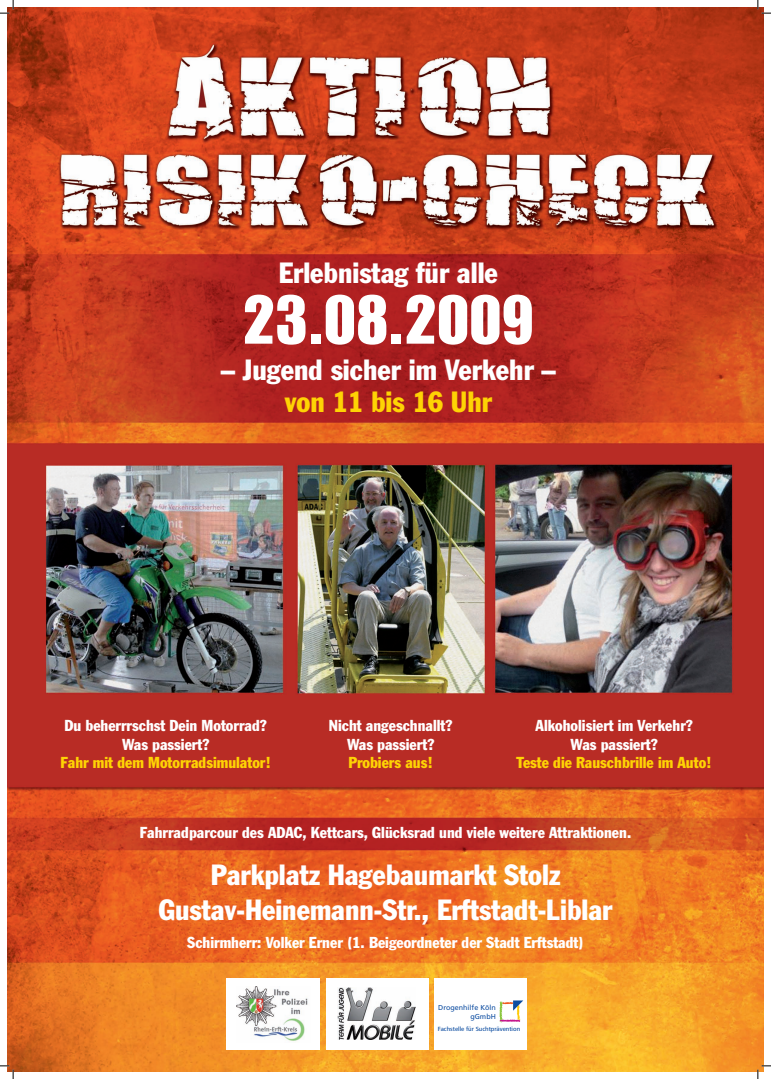
<style>
.page{position:relative;width:771px;height:1079px;background:#fff}
.page>*{position:absolute;margin:0;border:0;box-sizing:border-box;transform-origin:0 0}
.t1{font:67.31px "Impact";color:#fff}
.t2{font:condensed 28.75px/34.5px "Franklin Gothic";color:#fff;text-align:center}
.t3{font:condensed 28.75px "Franklin Gothic";color:#fed304}
.t4{font:condensed 15.62px/18.8px "Franklin Gothic";color:#fff;text-align:center}
.t5{font:condensed 15.62px "Franklin Gothic";color:#fed304}
.t6{font:7.12px/8.6px "Frutiger";color:#0d4da1;text-align:right}
.t7{font:500 6.25px "Frutiger Next LT";color:#0d4da1}
</style>
<div class="page">
<img style="left:8px;top:8px;width:754px;height:1063px">
<div style="left:226px;top:978px;width:94px;height:72px;background:#fff"></div>
<img style="left:236px;top:986px;width:72px;height:55px">
<div style="left:326px;top:978px;width:102px;height:72px;background:#fff"></div>
<img style="left:337px;top:987px;width:78px;height:53px">
<div style="left:434px;top:978px;width:93px;height:72px;background:#fff"></div>
<svg style="left:499px;top:1000px;width:24px;height:22px"></svg>
<svg style="left:0;top:0;width:14px;height:14px"></svg>
<svg style="left:0;top:1065px;width:14px;height:14px"></svg>
<svg style="left:757px;top:0;width:13px;height:14px"></svg>
<svg style="left:757px;top:1065px;width:13px;height:14px"></svg>
<h2 class="t2" style="left:279px;top:256px;width:220px">Erlebnistag für alle</h2>
<h1 class="t1" style="left:243px;top:281px;width:292px">23.08.2009</h1>
<h2 class="t2" style="left:221px;top:352px;width:336px">– Jugend sicher im Verkehr –</h2>
<h2 class="t3" style="left:284px;top:384px;width:209px">von 11 bis 16 Uhr</h2>
<p class="t4" style="left:64px;top:716px;width:204px">Du beherrrschst Dein Motorrad?<br>Was passiert?</p>
<p class="t5" style="left:60px;top:753px;width:212px">Fahr mit dem Motorradsimulator!</p>
<p class="t4" style="left:328px;top:716px;width:125px">Nicht angeschnallt?<br>Was passiert?</p>
<p class="t5" style="left:348px;top:753px;width:86px">Probiers aus!</p>
<p class="t4" style="left:535px;top:716px;width:159px">Alkoholisiert im Verkehr?<br>Was passiert?</p>
<p class="t5" style="left:516px;top:753px;width:196px">Teste die Rauschbrille im Auto!</p>
<p class="t4" style="left:140px;top:822px;width:493px">Fahrradparcour des ADAC, Kettcars, Glücksrad und viele weitere Attraktionen.</p>
<h2 class="t2" style="left:159px;top:857px;width:455px">Parkplatz Hagebaumarkt Stolz<br>Gustav-Heinemann-Str., Erftstadt-Liblar</h2>
<p class="t4" style="left:187px;top:933px;width:398px">Schirmherr: Volker Erner (1. Beigeordneter der Stadt Erftstadt)</p>
<p class="t6" style="left:438px;top:1003px;width:59px">Drogenhilfe Köln gGmbH</p>
<p class="t7" style="left:437px;top:1025px;width:84px">Fachstelle für Suchtprävention</p>
</div>
